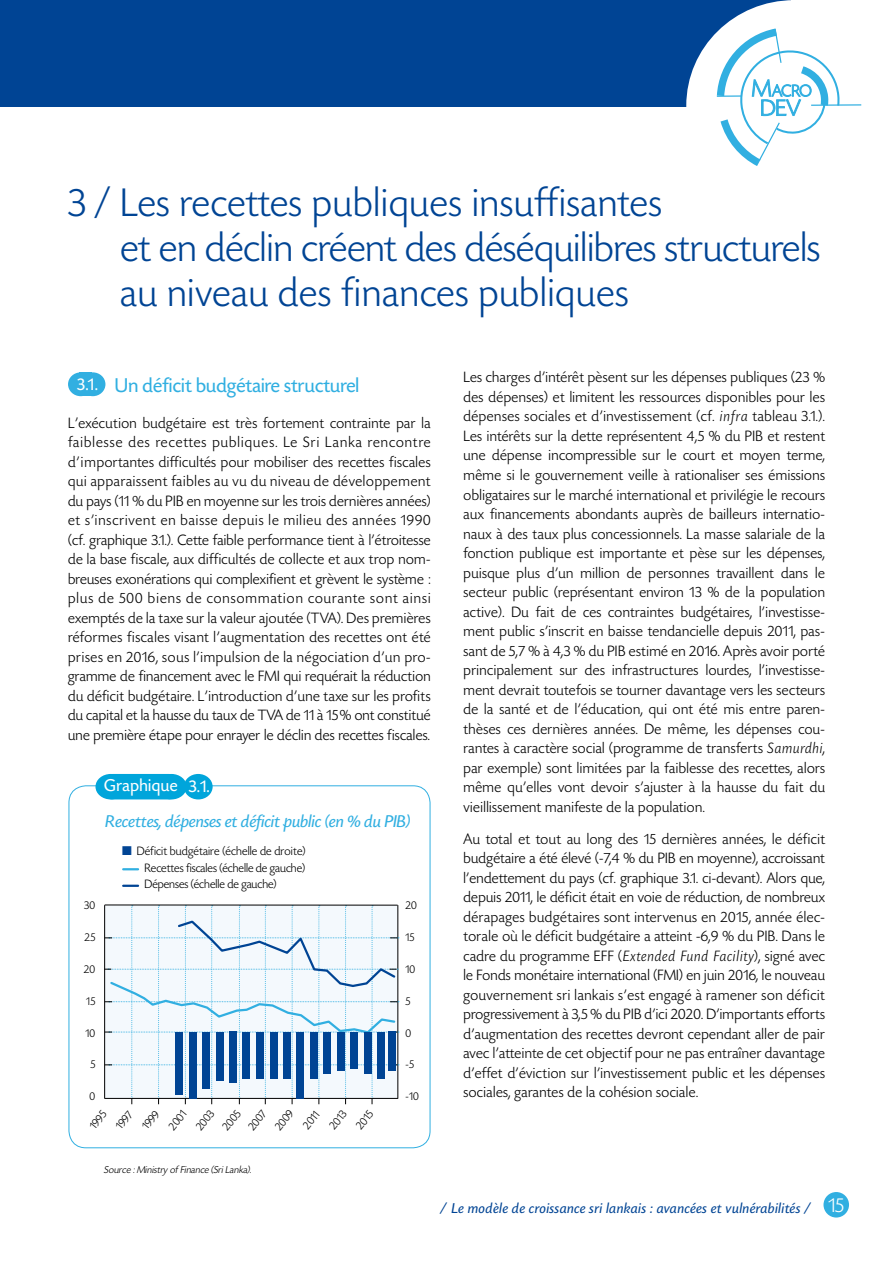
<style>
.page{position:relative;width:893px;height:1263px;background:#fff}
.page>*{position:absolute;margin:0;border:0;box-sizing:border-box;transform-origin:0 0}
.t1{font:300 42px/45px "Today SH";letter-spacing:.005em;color:#004494}
.t2{font:21px "Today SH";letter-spacing:.01em;color:#31afe1}
.t3{font:italic 18px "Today SH";color:#31afe1;scale:1.1 1}
.Normal_e{font:18px "Today SH";letter-spacing:.025em;color:#fff}
.t4{font:300 15.75px/19.5px "Today SH";letter-spacing:.03em;color:#000;text-align:justify}
.t5{font:italic 15px "Today SH";letter-spacing:.03em;color:#004494;scale:1.1 1}
.t6{font:300 12.75px/16.5px "Today SH";color:#000;text-align:right}
.t7{font:300 12px "Today SH";letter-spacing:.03em;color:#000}
.t8{font:italic 300 10.5px "Today SH";color:#000}
.s1{color:#004494}
.s2{font-family:"Today SBOP";font-style:italic}
.s3{font-weight:300;font-style:normal;font-size:21.3px;color:#fff}
</style>
<div class="page">
<div style="left:0;top:0;width:790px;height:106px;background:#004494"></div>
<div style="left:823px;top:1192px;width:26px;height:25px;background:#31afe1;border-radius:50%"></div>
<svg style="left:686px;top:0;width:176px;height:166px"></svg>
<div style="left:79px;top:372px;width:12px;height:24px;background:#31afe1"></div>
<div style="left:68px;top:372px;width:25px;height:24px;background:#31afe1;border-radius:50%"></div>
<div style="left:80px;top:372px;width:25px;height:24px;background:#31afe1;border-radius:50%"></div>
<div style="left:102px;top:774px;width:77px;height:25px;background:#00a5db;border-radius:10px"></div>
<div style="left:95px;top:774px;width:31px;height:25px;background:#00a5db;border-radius:50%"></div>
<div style="left:156px;top:774px;width:31px;height:25px;background:#00a5db;border-radius:50%"></div>
<div style="left:184px;top:774px;width:29px;height:25px;background:#00a5db;border-radius:50%"></div>
<svg style="left:123px;top:868px;width:15px;height:2px"></svg>
<svg style="left:123px;top:885px;width:15px;height:2px"></svg>
<svg style="left:104px;top:905px;width:295px;height:199px"></svg>
<div style="left:175px;top:1032px;width:7px;height:63px;background:#004494"></div>
<div style="left:189px;top:1032px;width:7px;height:66px;background:#004494"></div>
<div style="left:202px;top:1032px;width:8px;height:56px;background:#004494"></div>
<div style="left:216px;top:1032px;width:7px;height:49px;background:#004494"></div>
<div style="left:229px;top:1032px;width:7px;height:51px;background:#004494"></div>
<div style="left:243px;top:1032px;width:7px;height:47px;background:#004494"></div>
<div style="left:256px;top:1032px;width:8px;height:47px;background:#004494"></div>
<div style="left:270px;top:1032px;width:7px;height:46px;background:#004494"></div>
<div style="left:283px;top:1032px;width:7px;height:47px;background:#004494"></div>
<div style="left:297px;top:1032px;width:7px;height:66px;background:#004494"></div>
<div style="left:310px;top:1032px;width:7px;height:47px;background:#004494"></div>
<div style="left:323px;top:1032px;width:7px;height:41px;background:#004494"></div>
<div style="left:337px;top:1032px;width:7px;height:38px;background:#004494"></div>
<div style="left:351px;top:1032px;width:7px;height:36px;background:#004494"></div>
<div style="left:364px;top:1032px;width:7px;height:41px;background:#004494"></div>
<div style="left:378px;top:1032px;width:7px;height:46px;background:#004494"></div>
<div style="left:389px;top:1032px;width:7px;height:39px;background:#004494"></div>
<p class="t1" style="left:121px;top:181px;width:701px;text-indent:-53px">3 / Les recettes publiques insuffisantes<br>et en déclin créent des déséquilibres structurels au niveau des finances publiques</p>
<p class="Normal_e" style="left:77px;top:375px;width:22px">3.1.</p>
<p class="t2" style="left:115px;top:375px;width:246px">Un déficit budgétaire structurel</p>
<p class="t4" style="left:68px;top:414px;width:364px">L’exécution budgétaire est très fortement contrainte par la faiblesse des recettes publiques. Le Sri Lanka rencontre d’importantes difficultés pour mobiliser des recettes fiscales qui apparaissent faibles au vu du niveau de développement du pays (11 % du PIB en moyenne sur les trois dernières années) et s’inscrivent en baisse depuis le milieu des années 1990 (cf. graphique 3.1.). Cette faible performance tient à l’étroitesse de la base fiscale, aux difficultés de collecte et aux trop nom&shy;breuses exonérations qui complexifient et grèvent le système : plus de 500 biens de consommation courante sont ainsi exemptés de la taxe sur la valeur ajoutée (TVA). Des premières réformes fiscales visant l’augmentation des recettes ont été prises en 2016, sous l’impulsion de la négociation d’un pro&shy;gramme de financement avec le FMI qui requérait la réduction du déficit budgétaire. L’introduction d’une taxe sur les profits du capital et la hausse du taux de TVA de 11 à 15% ont constitué une première étape pour enrayer le déclin des recettes fiscales.</p>
<p class="Normal_e" style="left:104px;top:776px;width:75px">Graphique</p>
<p class="Normal_e" style="left:189px;top:777px;width:22px">3.1.</p>
<p class="t3" style="left:105px;top:812px;width:279px">Recettes, dépenses et déficit public (en % du PIB)</p>
<p class="t7" style="left:84px;top:899px;width:13px">30</p>
<p class="t7" style="left:85px;top:931px;width:12px">25</p>
<p class="t7" style="left:84px;top:963px;width:13px">20</p>
<p class="t7" style="left:86px;top:995px;width:11px">15</p>
<p class="t7" style="left:85px;top:1026px;width:11px">10</p>
<p class="t7" style="left:90px;top:1058px;width:6px">5</p>
<p class="t7" style="left:90px;top:1090px;width:7px">0</p>
<p class="t6" style="left:122px;top:843px;width:185px"><span class="s1">■</span> Déficit budgétaire (échelle de droite)<br>Recettes fiscales (échelle de gauche)</p>
<p class="t6" style="left:145px;top:876px;width:134px">Dépenses (échelle de gauche)</p>
<p class="t7" style="left:87px;top:1124px;width:22px;rotate:-51deg">1995</p>
<p class="t7" style="left:113px;top:1124px;width:22px;rotate:-51deg">1997</p>
<p class="t7" style="left:139px;top:1124px;width:22px;rotate:-51deg">1999</p>
<p class="t7" style="left:166px;top:1124px;width:22px;rotate:-51deg">2001</p>
<p class="t7" style="left:193px;top:1125px;width:24px;rotate:-51deg">2003</p>
<p class="t7" style="left:220px;top:1124px;width:24px;rotate:-51deg">2005</p>
<p class="t7" style="left:246px;top:1125px;width:24px;rotate:-51deg">2007</p>
<p class="t7" style="left:272px;top:1125px;width:24px;rotate:-51deg">2009</p>
<p class="t7" style="left:300px;top:1123px;width:21px;rotate:-51deg">2011</p>
<p class="t7" style="left:327px;top:1124px;width:22px;rotate:-51deg">2013</p>
<p class="t7" style="left:353px;top:1124px;width:22px;rotate:-51deg">2015</p>
<p class="t7" style="left:405px;top:899px;width:13px">20</p>
<p class="t7" style="left:405px;top:931px;width:11px">15</p>
<p class="t7" style="left:405px;top:963px;width:11px">10</p>
<p class="t7" style="left:405px;top:995px;width:6px">5</p>
<p class="t7" style="left:405px;top:1026px;width:7px">0</p>
<p class="t7" style="left:405px;top:1058px;width:10px">-5</p>
<p class="t7" style="left:405px;top:1090px;width:15px">-10</p>
<p class="t4" style="left:463px;top:368px;width:363px">Les charges d’intérêt pèsent sur les dépenses publiques (23 % des dépenses) et limitent les ressources disponibles pour les dépenses sociales et d’investissement (cf. <span class="s2">infra</span> tableau 3.1.).<br>Les intérêts sur la dette représentent 4,5 % du PIB et restent une dépense incompressible sur le court et moyen terme, même si le gouvernement veille à rationaliser ses émissions obligataires sur le marché international et privilégie le recours aux financements abondants auprès de bailleurs internatio&shy;naux à des taux plus concessionnels. La masse salariale de la fonction publique est importante et pèse sur les dépenses, puisque plus d’un million de personnes travaillent dans le secteur public (représentant environ 13 % de la population active). Du fait de ces contraintes budgétaires, l’investisse&shy;ment public s’inscrit en baisse tendancielle depuis 2011, pas&shy;sant de 5,7 % à 4,3 % du PIB estimé en 2016. Après avoir porté principalement sur des infrastructures lourdes, l’investisse&shy;ment devrait toutefois se tourner davantage vers les secteurs de la santé et de l’éducation, qui ont été mis entre paren&shy;thèses ces dernières années. De même, les dépenses cou&shy;rantes à caractère social (programme de transferts <span class="s2">Samurdhi</span>, par exemple) sont limitées par la faiblesse des recettes, alors même qu’elles vont devoir s’ajuster à la hausse du fait du vieillissement manifeste de la population.</p>
<p class="t4" style="left:463px;top:829px;width:363px">Au total et tout au long des 15 dernières années, le déficit budgétaire a été élevé (-7,4 % du PIB en moyenne), accroissant l’endettement du pays (cf. graphique 3.1. ci-devant). Alors que, depuis 2011, le déficit était en voie de réduction, de nombreux dérapages budgétaires sont intervenus en 2015, année élec&shy;torale où le déficit budgétaire a atteint -6,9 % du PIB. Dans le cadre du programme EFF (<span class="s2">Extended Fund Facility</span>), signé avec le Fonds monétaire international (FMI) en juin 2016, le nouveau gouvernement sri lankais s’est engagé à ramener son déficit progressivement à 3,5 % du PIB d’ici 2020. D’importants efforts d’augmentation des recettes devront cependant aller de pair avec l’atteinte de cet objectif pour ne pas entraîner davantage d’effet d’éviction sur l’investissement public et les dépenses sociales, garantes de la cohésion sociale.</p>
<p class="t8" style="left:104px;top:1164px;width:151px">Source :Ministry of Finance (SriLanka).</p>
<p class="t5" style="left:440px;top:1200px;width:368px">/ Le modèle de croissance sri lankais : avancées et vulnérabilités / <span class="s3">15</span></p>
</div>
